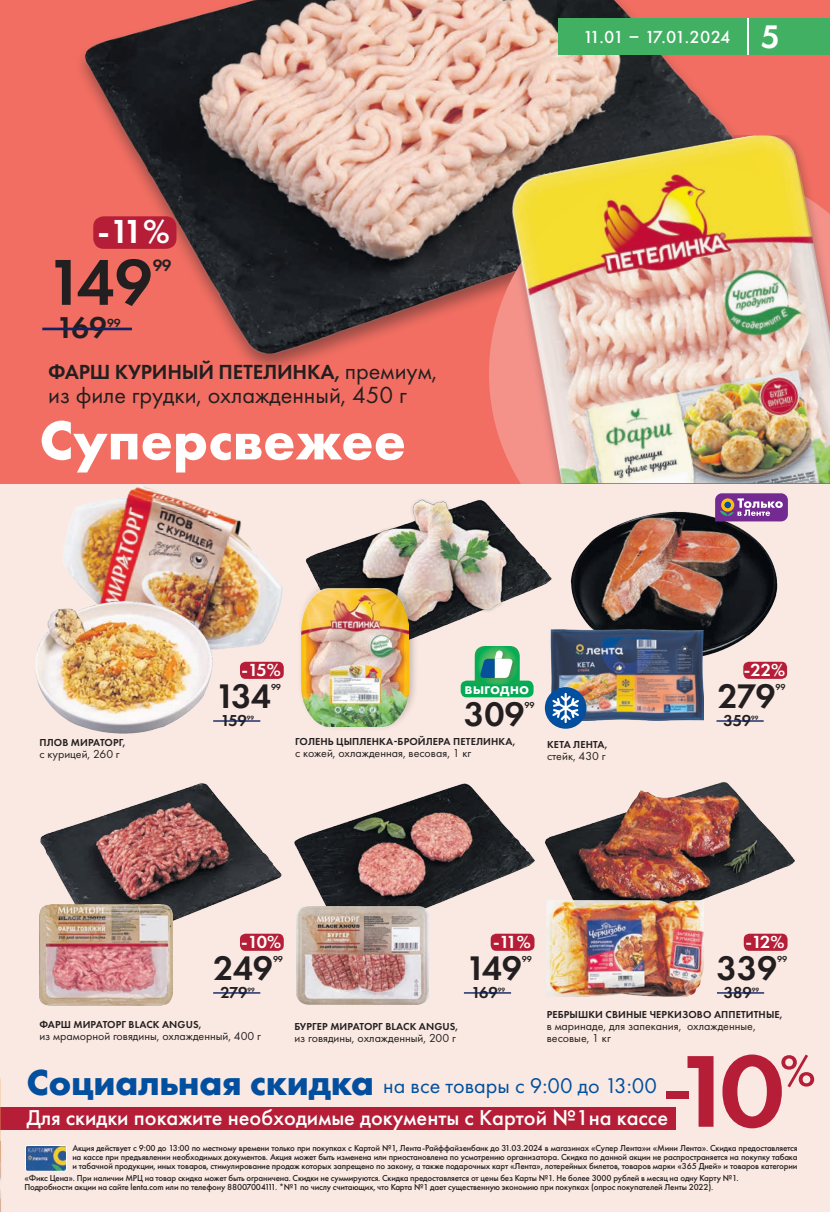
<style>
.page{position:relative;width:830px;height:1212px;background:#fff}
.page>*{position:absolute;margin:0;border:0;box-sizing:border-box;transform-origin:0 0}
.BIG_PRICE_21{font:600 67.2px "Futura PT";color:#231f20}
.t1{font:700 57.3px "Futura PT";color:#fff}
.t2{font:700 37.8px "Futura PT";letter-spacing:-.01em;color:#014f9e}
.BIG_PRICE_21-2{font:600 35.4px "Futura PT";letter-spacing:-.01em;color:#231f20}
.XX__21{font:600 34.5px "Futura PT";color:#fff}
.t3{font:600 33.9px "Futura PT";color:#fff}
.OLD_PRICE_2021_20mm{font:600 31.2px "Futura PT";color:#231f20}
.t4{font:24.15px "Futura PT";color:#231f20}
.PICTURES{font:500 22.35px "Futura PT";color:#fff}
.t5{font:22.05px "Futura PT";color:#014f9e}
.t6{font:600 21.15px "Futura PT";letter-spacing:-.01em;color:#231f20}
.XX__21-2{font:600 18.15px "Futura PT";letter-spacing:-.105em;color:#fff}
.t7{font:500 18.15px "Futura PT";letter-spacing:-.065em;color:#fff}
.XX__21-3{font:600 17.85px "Futura PT";color:#fff}
.BIG_PRICE_21-3{font:600 16.95px "Futura PT";color:#231f20}
.OLD_PRICE_2021_20mm-2{font:600 16.5px "Futura PT";letter-spacing:-.025em;color:#231f20}
.OLD_PRICE_2021_20mm-3{font:600 12.15px "Futura PT";color:#231f20}
.DESCRIPTION{font:12px "Futura PT";color:#231f20}
.t8{font:600 10.5px "Futura PT";letter-spacing:.01em;color:#231f20}
.t9{font:500 9px/9px "Futura PT";letter-spacing:-.02em;color:#231f20;text-align:justify}
.BIG_PRICE_21-4{font:600 9px "Futura PT";letter-spacing:-.03em;color:#231f20}
.OLD_PRICE_2021_20mm-4{font:600 6.45px "Futura PT";color:#231f20}
.s1{font-weight:400;font-size:24.15px}
</style>
<div class="page">
<div style="left:0;top:0;width:829px;height:1212px;background:#fae9e2"></div>
<div style="left:0;top:0;width:829px;height:483px;background:#f26e62"></div>
<div style="left:743px;top:662px;width:43px;height:17px;background:#b61e37;border-radius:6px"></div>
<hr style="left:716px;top:720px;width:47px;height:2px;background:#102261">
<img style="left:545px;top:782px;width:250px;height:163px">
<img style="left:546px;top:900px;width:157px;height:96px">
<img style="left:570px;top:511px;width:210px;height:154px">
<img style="left:551px;top:629px;width:152px;height:92px">
<div style="left:240px;top:662px;width:43px;height:17px;background:#b61e37;border-radius:6px"></div>
<hr style="left:213px;top:720px;width:47px;height:2px;background:#102261">
<div style="left:544px;top:687px;width:42px;height:42px;background:#014f9e;border-radius:50%"></div>
<svg style="left:552px;top:693px;width:26px;height:30px"></svg>
<img style="left:40px;top:783px;width:244px;height:174px">
<img style="left:39px;top:905px;width:133px;height:101px">
<img style="left:294px;top:783px;width:241px;height:161px">
<img style="left:297px;top:906px;width:131px;height:98px">
<img style="left:52px;top:0;width:682px;height:369px">
<div style="left:93px;top:216px;width:83px;height:33px;background:#b61e37;border-radius:10px"></div>
<hr style="left:42px;top:328px;width:90px;height:2px;background:#102261">
<img style="left:43px;top:483px;width:259px;height:187px">
<img style="left:35px;top:596px;width:178px;height:138px">
<div style="left:240px;top:934px;width:43px;height:17px;background:#b61e37;border-radius:6px"></div>
<hr style="left:213px;top:992px;width:47px;height:1px;background:#102261">
<div style="left:490px;top:934px;width:44px;height:17px;background:#b61e37;border-radius:6px"></div>
<hr style="left:463px;top:992px;width:48px;height:1px;background:#102261">
<div style="left:743px;top:934px;width:44px;height:17px;background:#b61e37;border-radius:6px"></div>
<hr style="left:716px;top:992px;width:47px;height:1px;background:#102261">
<svg style="left:714px;top:493px;width:73px;height:28px;background:#8e579b"></svg>
<div style="left:558px;top:18px;width:271px;height:37px;background:#41b063"></div>
<hr style="left:747px;top:18px;width:1px;height:37px;background:#fff">
<img style="left:25px;top:1147px;width:40px;height:24px">
<div style="left:25px;top:1145px;width:42px;height:26px;border:1px solid #fff;border-radius:2px"></div>
<div style="left:665px;top:1091px;width:23px;height:8px;background:#b61e37"></div>
<svg style="left:687px;top:1056px;width:26px;height:71px"></svg>
<svg style="left:722px;top:1054px;width:91px;height:74px"></svg>
<div style="left:0;top:1107px;width:675px;height:23px;background:#b61e37"></div>
<hr style="left:0;top:1018px;width:2px;height:194px;background:#231f20;opacity:.25">
<img style="left:0;top:1018px;width:1px;height:194px">
<svg style="left:488px;top:166px;width:10px;height:267px"></svg>
<img style="left:498px;top:135px;width:331px;height:348px">
<div style="left:460px;top:681px;width:73px;height:16px;background:#03ad56;border-radius:6px"></div>
<svg style="left:474px;top:663px;width:45px;height:20px"></svg>
<div style="left:464px;top:683px;width:66px;height:14px;background:#05a452"></div>
<img style="left:289px;top:485px;width:278px;height:178px">
<div style="left:297px;top:578px;width:122px;height:154px;background:#231f20;opacity:.3"></div>
<img style="left:302px;top:589px;width:106px;height:138px">
<p class="XX__21" style="left:98px;top:210px;width:74px">-11%</p>
<p class="BIG_PRICE_21" style="left:47px;top:240px;width:108px">149</p>
<p class="BIG_PRICE_21-3" style="left:153px;top:254px;width:20px">99</p>
<p class="OLD_PRICE_2021_20mm" style="left:57px;top:308px;width:52px">169</p>
<p class="OLD_PRICE_2021_20mm-3" style="left:107px;top:315px;width:15px">99</p>
<p class="t6" style="left:48px;top:358px;width:390px">ФАРШ КУРИНЫЙ ПЕТЕЛИНКА, <span class="s1">премиум,</span></p>
<p class="t4" style="left:48px;top:380px;width:360px">из филе грудки, охлажденный, 450 г</p>
<p class="t1" style="left:39px;top:403px;width:368px">Суперсвежее</p>
<p class="t7" style="left:583px;top:26px;width:149px">11.01 – 17.01.2024</p>
<p class="t3" style="left:760px;top:15px;width:21px">5</p>
<p class="t8" style="left:39px;top:736px;width:88px">ПЛОВ МИРАТОРГ,</p>
<p class="DESCRIPTION" style="left:39px;top:746px;width:82px">с курицей, 260 г</p>
<p class="XX__21-2" style="left:241px;top:658px;width:41px">-15%</p>
<p class="BIG_PRICE_21-2" style="left:215px;top:674px;width:57px">134</p>
<p class="BIG_PRICE_21-4" style="left:271px;top:682px;width:11px">99</p>
<p class="OLD_PRICE_2021_20mm-2" style="left:221px;top:710px;width:27px">159</p>
<p class="OLD_PRICE_2021_20mm-4" style="left:247px;top:714px;width:9px">99</p>
<p class="XX__21-3" style="left:464px;top:676px;width:66px">выгодно</p>
<p class="BIG_PRICE_21-2" style="left:464px;top:692px;width:62px">309</p>
<p class="BIG_PRICE_21-4" style="left:524px;top:699px;width:11px">99</p>
<p class="t8" style="left:295px;top:735px;width:221px">ГОЛЕНЬ ЦЫПЛЕНКА-БРОЙЛЕРА ПЕТЕЛИНКА,</p>
<p class="DESCRIPTION" style="left:295px;top:746px;width:178px">с кожей, охлажденная, весовая, 1 кг</p>
<p class="t8" style="left:546px;top:738px;width:62px">КЕТА ЛЕНТА,</p>
<p class="DESCRIPTION" style="left:546px;top:749px;width:60px">стейк, 430 г</p>
<p class="XX__21-2" style="left:743px;top:658px;width:43px">-22%</p>
<p class="BIG_PRICE_21-2" style="left:717px;top:674px;width:59px">279</p>
<p class="BIG_PRICE_21-4" style="left:775px;top:682px;width:11px">99</p>
<p class="OLD_PRICE_2021_20mm-2" style="left:723px;top:710px;width:29px">359</p>
<p class="OLD_PRICE_2021_20mm-4" style="left:750px;top:714px;width:9px">99</p>
<p class="XX__21-2" style="left:241px;top:930px;width:41px">-10%</p>
<p class="XX__21-2" style="left:492px;top:930px;width:39px">-11%</p>
<p class="XX__21-2" style="left:745px;top:930px;width:41px">-12%</p>
<p class="BIG_PRICE_21-2" style="left:213px;top:946px;width:61px">249</p>
<p class="BIG_PRICE_21-4" style="left:273px;top:954px;width:11px">99</p>
<p class="BIG_PRICE_21-2" style="left:466px;top:946px;width:57px">149</p>
<p class="BIG_PRICE_21-4" style="left:521px;top:954px;width:11px">99</p>
<p class="BIG_PRICE_21-2" style="left:716px;top:946px;width:62px">339</p>
<p class="BIG_PRICE_21-4" style="left:776px;top:954px;width:11px">99</p>
<p class="OLD_PRICE_2021_20mm-2" style="left:220px;top:982px;width:28px">279</p>
<p class="OLD_PRICE_2021_20mm-4" style="left:247px;top:986px;width:9px">99</p>
<p class="OLD_PRICE_2021_20mm-2" style="left:471px;top:982px;width:28px">169</p>
<p class="OLD_PRICE_2021_20mm-4" style="left:497px;top:986px;width:9px">99</p>
<p class="OLD_PRICE_2021_20mm-2" style="left:723px;top:982px;width:30px">389</p>
<p class="OLD_PRICE_2021_20mm-4" style="left:751px;top:986px;width:9px">99</p>
<p class="t8" style="left:39px;top:1018px;width:163px">ФАРШ МИРАТОРГ BLACK ANGUS,</p>
<p class="DESCRIPTION" style="left:39px;top:1029px;width:223px">из мраморной говядины, охлажденный, 400 г</p>
<p class="t8" style="left:294px;top:1020px;width:165px">БУРГЕР МИРАТОРГ BLACK ANGUS,</p>
<p class="DESCRIPTION" style="left:294px;top:1031px;width:163px">из говядины, охлажденный, 200 г</p>
<p class="t8" style="left:546px;top:1007px;width:237px">РЕБРЫШКИ СВИНЫЕ ЧЕРКИЗОВО АППЕТИТНЫЕ,</p>
<p class="DESCRIPTION" style="left:546px;top:1018px;width:210px">в маринаде, для запекания, охлажденные,</p>
<p class="DESCRIPTION" style="left:546px;top:1030px;width:66px">весовые, 1 кг</p>
<p class="t2" style="left:27px;top:1058px;width:349px">Социальная скидка</p>
<p class="t5" style="left:383px;top:1072px;width:275px">на все товары с 9:00 до 13:00</p>
<p class="PICTURES" style="left:26px;top:1104px;width:643px">Для скидки покажите необходимые документы с Картой №1на кассе</p>
<p class="t9" style="left:72px;top:1144px;width:726px">Акция действует с 9:00 до 13:00 по местному времени только при покупках с Картой №1, Лента-Райффайзенбанк до 31.03.2024 в магазинах «Супер Лента»и «Мини Лента». Скидка предоставляется на кассе при предъявлении необходимых документов. Акция может быть изменена или приостановлена по усмотрению организатора. Скидка по данной акции не распространяется на покупку табака и табачной продукции, иных товаров, стимулирование продаж которых запрещено по закону, а также подарочных карт «Лента», лотерейных билетов, товаров марки «365 Дней» и товаров категории</p>
<p class="t9" style="left:24px;top:1173px;width:715px">«Фикс Цена». При наличии МРЦ на товар скидка может быть ограничена. Скидки не суммируются. Скидка предоставляется от цены без Карты №1. Не более 3000 рублей в месяц на одну Карту №1.<br>Подробности акции на сайте lenta.com или по телефону 88007004111. *№1 по числу считающих, что Карта №1 дает существенную экономию при покупках (опрос покупателей Ленты 2022).</p>
</div>
